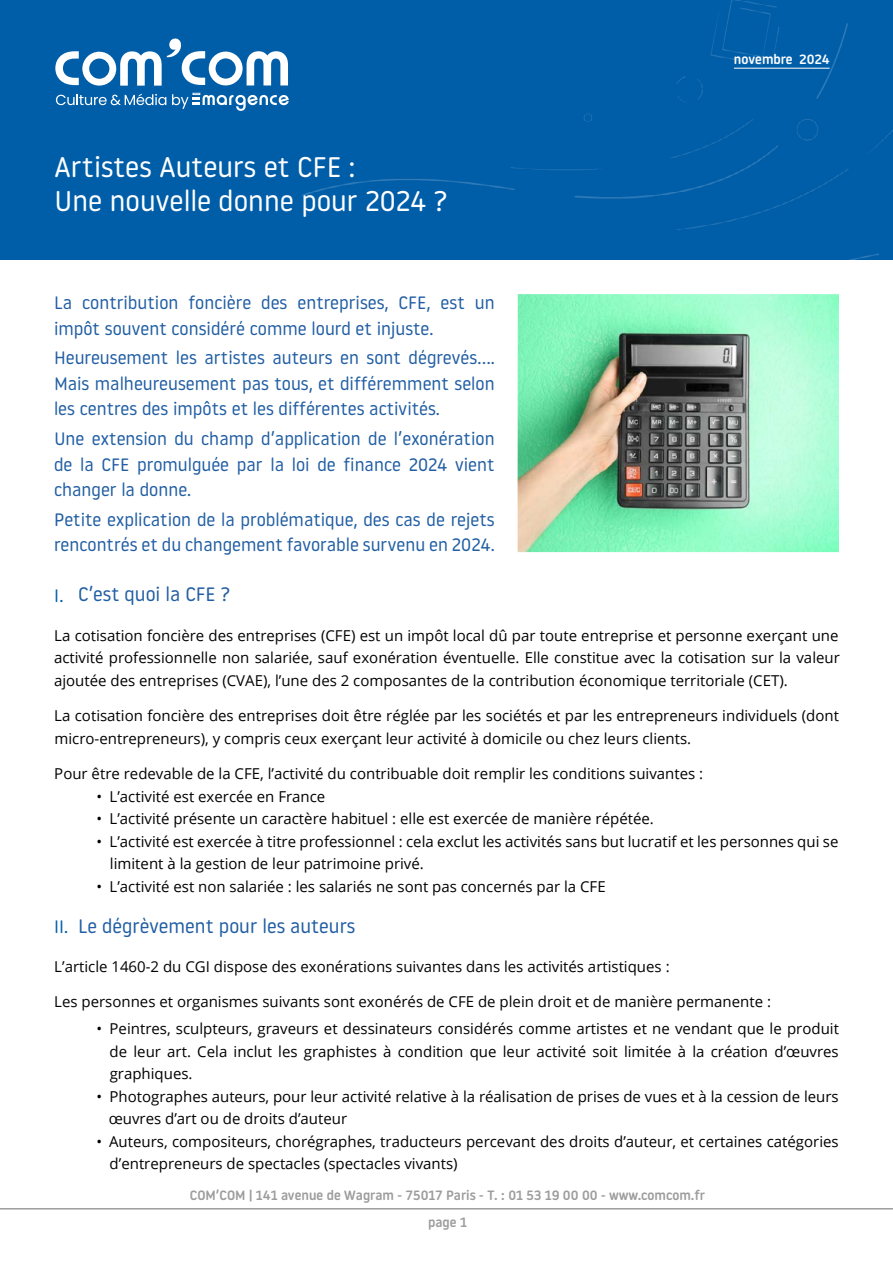
<style>
.page{position:relative;width:893px;height:1263px;background:#fff}
.page>*{position:absolute;margin:0;border:0;box-sizing:border-box;transform-origin:0 0}
.t1{font:28.5px/34.2px "Roway Round";color:#fff}
.t2{font:19.5px "Roway Round";color:#215ea3}
.t3{font:18px/25.5px "Roway Round";color:#215ea3}
.t4{font:15px/22.5px "Open Sans";color:#020203;text-align:justify}
.t5{font:15px/22.5px "Open Sans";color:#000}
.t6{font:500 13.5px/26.8px "Roway Round";color:#9d9d9d;text-align:center}
.t7{font:500 13.5px "Roway Round";color:#fff}
.s1{font-size:18px;color:#005ea9}
</style>
<div class="page">
<div style="left:0;top:0;width:893px;height:259px;background:#005ea9"></div>
<hr style="left:0;top:1208px;width:893px;height:1px;background:#9d9d9d">
<svg style="left:56px;top:94px;width:110px;height:11px"></svg>
<svg style="left:172px;top:93px;width:117px;height:18px"></svg>
<svg style="left:55px;top:38px;width:233px;height:48px"></svg>
<hr style="left:734px;top:68px;width:96px;height:1px;background:#fff">
<img style="left:518px;top:294px;width:321px;height:258px">
<h1 class="t1" style="left:54px;top:148px;width:395px">Artistes Auteurs et CFE :<br>Une nouvelle donne pour 2024 ?</h1>
<p class="t7" style="left:734px;top:50px;width:97px">novembre 2024</p>
<p class="t3" style="left:54px;top:289px;width:442px">La contribution foncière des entreprises, CFE, est un impôt souvent considéré comme lourd et injuste.</p>
<p class="t3" style="left:54px;top:344px;width:442px;text-align:justify">Heureusement les artistes auteurs en sont dégrevés….<br>Mais malheureusement pas tous, et différemment selon les centres des impôts et les différentes activités.</p>
<p class="t3" style="left:54px;top:425px;width:442px;text-align:justify">Une extension du champ d’application de l’exonération de la CFE promulguée par la loi de finance 2024 vient changer la donne.</p>
<p class="t3" style="left:54px;top:506px;width:442px">Petite explication de la problématique, des cas de rejets rencontrés et du changement favorable survenu en 2024.</p>
<h2 class="t2" style="left:54px;top:581px;width:178px"><span class="s1">I.</span> C’est quoi la CFE ?</h2>
<p class="t4" style="left:54px;top:624px;width:787px">La cotisation foncière des entreprises (CFE) est un impôt local dû par toute entreprise et personne exerçant une activité professionnelle non salariée, sauf exonération éventuelle. Elle constitue avec la cotisation sur la valeur ajoutée des entreprises (CVAE), l’une des 2 composantes de la contribution économique territoriale (CET).</p>
<p class="t4" style="left:54px;top:704px;width:786px">La cotisation foncière des entreprises doit être réglée par les sociétés et par les entrepreneurs individuels (dont micro-entrepreneurs), y compris ceux exerçant leur activité à domicile ou chez leurs clients.</p>
<p class="t4" style="left:54px;top:762px;width:650px">Pour être redevable de la CFE, l’activité du contribuable doit remplir les conditions suivantes :</p>
<p class="t5" style="left:96px;top:784px;width:230px">• L’activité est exercée en France</p>
<p class="t5" style="left:96px;top:807px;width:559px">• L’activité présente un caractère habituel : elle est exercée de manière répétée.</p>
<p class="t5" style="left:110px;top:829px;width:730px;text-indent:-14px">• L’activité est exercée à titre professionnel : cela exclut les activités sans but lucratif et les personnes qui se limitent à la gestion de leur patrimoine privé.</p>
<p class="t5" style="left:96px;top:874px;width:511px">• L’activité est non salariée : les salariés ne sont pas concernés par la CFE</p>
<h2 class="t2" style="left:54px;top:912px;width:303px"><span class="s1">II.</span> Le dégrèvement pour les auteurs</h2>
<p class="t4" style="left:54px;top:955px;width:617px">L’article 1460-2 du CGI dispose des exonérations suivantes dans les activités artistiques :</p>
<p class="t4" style="left:54px;top:990px;width:718px">Les personnes et organismes suivants sont exonérés de CFE de plein droit et de manière permanente :</p>
<p class="t5" style="left:110px;top:1017px;width:731px;text-align:justify;text-indent:-13px">• Peintres, sculpteurs, graveurs et dessinateurs considérés comme artistes et ne vendant que le produit de leur art. Cela inclut les graphistes à condition que leur activité soit limitée à la création d’œuvres graphiques.</p>
<p class="t5" style="left:109px;top:1084px;width:731px;text-indent:-12px">• Photographes auteurs, pour leur activité relative à la réalisation de prises de vues et à la cession de leurs œuvres d’art ou de droits d’auteur</p>
<p class="t5" style="left:96px;top:1129px;width:744px">• Auteurs, compositeurs, chorégraphes, traducteurs percevant des droits d’auteur, et certaines catégories</p>
<p class="t4" style="left:110px;top:1152px;width:350px">d’entrepreneurs de spectacles (spectacles vivants)</p>
<p class="t6" style="left:190px;top:1181px;width:517px">COM’COM | 141 avenue de Wagram - 75017 Paris - T. : 01 53 19 00 00 - www.comcom.fr page 1</p>
</div>
